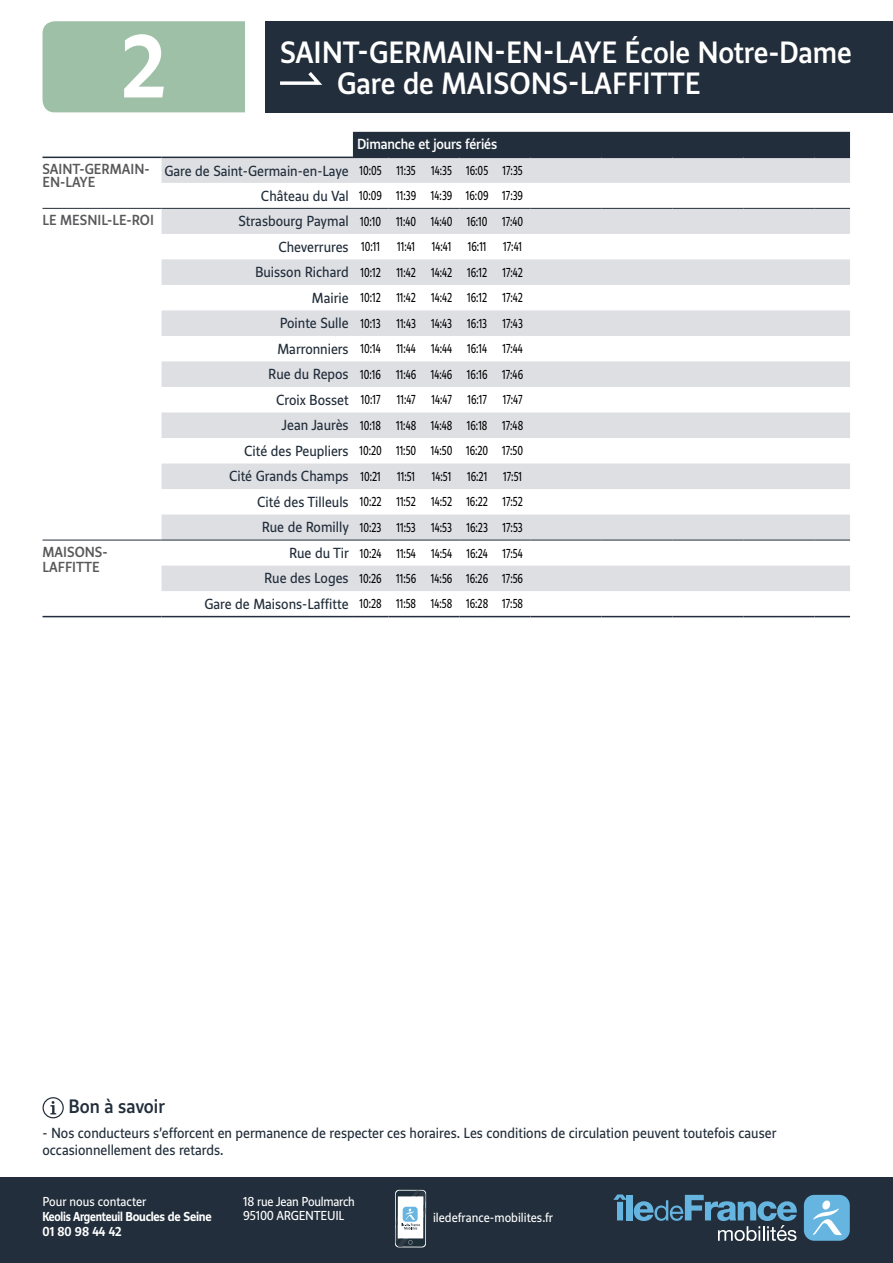
<style>
.page{position:relative;width:893px;height:1263px;background:#fff}
.page>*{position:absolute;margin:0;border:0;box-sizing:border-box;transform-origin:0 0}
.t1{font:700 82.5px "IDF Voyageur";color:#fff}
.t2{font:500 28.5px/31.5px "IDF Voyageur";letter-spacing:-.005em;color:#fff}
.t3{font:500 18px "IDF Voyageur";color:#222e3b}
.t4{font:13.5px/16.2px "IDF Voyageur";color:#222e3b}
.t5{font:500 13.5px/13.5px "IDF Voyageur";color:#58585a}
.t6{font:500 13.5px "IDF Voyageur";letter-spacing:-.01em;color:#fff}
.t7{font:12px/25.5px "IDF Voyageur";color:#000;text-align:right;scale:.8 1}
.t8{font:12px/14.4px "IDF Voyageur";letter-spacing:-.005em;color:#fff}
.t9{font:700 12px/15px "IDF Voyageur";letter-spacing:-.02em;color:#fff;scale:.93 1}
.s1{font-size:12px;color:#000}
.s2{font-size:13.5px;color:#222e3b}
</style>
<div class="page">
<div style="left:0;top:1178px;width:893px;height:85px;background:#222e3b"></div>
<svg style="left:613px;top:1194px;width:13px;height:26px"></svg>
<div style="left:626px;top:1195px;width:6px;height:25px;background:#66b5e1"></div>
<svg style="left:634px;top:1195px;width:163px;height:46px"></svg>
<div style="left:804px;top:1195px;width:46px;height:46px;background:#66b5e1;border-radius:10px"></div>
<svg style="left:813px;top:1200px;width:29px;height:35px"></svg>
<div style="left:43px;top:1097px;width:21px;height:21px;border:1px solid #222e3b;border-radius:50%"></div>
<svg style="left:50px;top:1101px;width:6px;height:13px"></svg>
<svg style="left:395px;top:1190px;width:31px;height:57px"></svg>
<svg style="left:396px;top:1190px;width:29px;height:56px"></svg>
<svg style="left:396px;top:1191px;width:29px;height:55px"></svg>
<div style="left:43px;top:21px;width:202px;height:91px;background:#9dc0a6"></div>
<div style="left:265px;top:21px;width:628px;height:91px;background:#222e3b"></div>
<svg style="left:280px;top:72px;width:42px;height:13px"></svg>
<svg style="left:43px;top:132px;width:807px;height:484px"></svg>
<div style="left:353px;top:132px;width:497px;height:25px;background:#222e3b"></div>
<svg style="left:162px;top:158px;width:688px;height:433px;fill:#dedfe3"></svg>
<hr style="left:43px;top:157px;width:119px;height:1px;background:#222e3b">
<hr style="left:162px;top:157px;width:191px;height:1px;background:#222e3b">
<hr style="left:353px;top:157px;width:35px;height:1px;background:#222e3b">
<hr style="left:388px;top:157px;width:36px;height:1px;background:#222e3b">
<hr style="left:424px;top:157px;width:35px;height:1px;background:#222e3b">
<hr style="left:459px;top:157px;width:36px;height:1px;background:#222e3b">
<hr style="left:495px;top:157px;width:35px;height:1px;background:#222e3b">
<hr style="left:530px;top:157px;width:36px;height:1px;background:#222e3b">
<hr style="left:743px;top:157px;width:36px;height:1px;background:#222e3b">
<hr style="left:566px;top:157px;width:35px;height:1px;background:#222e3b">
<hr style="left:601px;top:157px;width:36px;height:1px;background:#222e3b">
<hr style="left:637px;top:157px;width:35px;height:1px;background:#222e3b">
<hr style="left:672px;top:157px;width:36px;height:1px;background:#222e3b">
<hr style="left:708px;top:157px;width:35px;height:1px;background:#222e3b">
<hr style="left:779px;top:157px;width:35px;height:1px;background:#222e3b">
<hr style="left:814px;top:157px;width:36px;height:1px;background:#222e3b">
<hr style="left:43px;top:208px;width:119px;height:1px;background:#222e3b">
<hr style="left:162px;top:208px;width:191px;height:1px;background:#222e3b">
<hr style="left:353px;top:208px;width:35px;height:1px;background:#222e3b">
<hr style="left:388px;top:208px;width:36px;height:1px;background:#222e3b">
<hr style="left:424px;top:208px;width:35px;height:1px;background:#222e3b">
<hr style="left:459px;top:208px;width:36px;height:1px;background:#222e3b">
<hr style="left:495px;top:208px;width:35px;height:1px;background:#222e3b">
<hr style="left:530px;top:208px;width:36px;height:1px;background:#222e3b">
<hr style="left:566px;top:208px;width:35px;height:1px;background:#222e3b">
<hr style="left:601px;top:208px;width:36px;height:1px;background:#222e3b">
<hr style="left:637px;top:208px;width:35px;height:1px;background:#222e3b">
<hr style="left:672px;top:208px;width:36px;height:1px;background:#222e3b">
<hr style="left:708px;top:208px;width:35px;height:1px;background:#222e3b">
<hr style="left:743px;top:208px;width:36px;height:1px;background:#222e3b">
<hr style="left:779px;top:208px;width:35px;height:1px;background:#222e3b">
<hr style="left:814px;top:208px;width:36px;height:1px;background:#222e3b">
<hr style="left:43px;top:616px;width:119px;height:1px;background:#222e3b">
<hr style="left:162px;top:616px;width:191px;height:1px;background:#222e3b">
<hr style="left:353px;top:616px;width:35px;height:1px;background:#222e3b">
<hr style="left:388px;top:616px;width:36px;height:1px;background:#222e3b">
<hr style="left:424px;top:616px;width:35px;height:1px;background:#222e3b">
<hr style="left:459px;top:616px;width:36px;height:1px;background:#222e3b">
<hr style="left:495px;top:616px;width:35px;height:1px;background:#222e3b">
<hr style="left:530px;top:616px;width:36px;height:1px;background:#222e3b">
<hr style="left:566px;top:616px;width:35px;height:1px;background:#222e3b">
<hr style="left:601px;top:616px;width:36px;height:1px;background:#222e3b">
<hr style="left:637px;top:616px;width:35px;height:1px;background:#222e3b">
<hr style="left:672px;top:616px;width:36px;height:1px;background:#222e3b">
<hr style="left:708px;top:616px;width:35px;height:1px;background:#222e3b">
<hr style="left:743px;top:616px;width:36px;height:1px;background:#222e3b">
<hr style="left:779px;top:616px;width:35px;height:1px;background:#222e3b">
<hr style="left:814px;top:616px;width:36px;height:1px;background:#222e3b">
<hr style="left:43px;top:540px;width:119px;height:1px;background:#222e3b">
<hr style="left:162px;top:540px;width:191px;height:1px;background:#222e3b">
<hr style="left:353px;top:540px;width:35px;height:1px;background:#222e3b">
<hr style="left:388px;top:540px;width:36px;height:1px;background:#222e3b">
<hr style="left:424px;top:540px;width:35px;height:1px;background:#222e3b">
<hr style="left:459px;top:540px;width:36px;height:1px;background:#222e3b">
<hr style="left:495px;top:540px;width:35px;height:1px;background:#222e3b">
<hr style="left:530px;top:540px;width:36px;height:1px;background:#222e3b">
<hr style="left:566px;top:540px;width:35px;height:1px;background:#222e3b">
<hr style="left:601px;top:540px;width:36px;height:1px;background:#222e3b">
<hr style="left:637px;top:540px;width:35px;height:1px;background:#222e3b">
<hr style="left:672px;top:540px;width:36px;height:1px;background:#222e3b">
<hr style="left:708px;top:540px;width:35px;height:1px;background:#222e3b">
<hr style="left:743px;top:540px;width:36px;height:1px;background:#222e3b">
<hr style="left:779px;top:540px;width:35px;height:1px;background:#222e3b">
<hr style="left:814px;top:540px;width:36px;height:1px;background:#222e3b">
<h1 class="t1" style="left:121px;top:11px;width:46px">2</h1>
<h2 class="t2" style="left:337px;top:36px;width:516px;text-indent:-57px">SAINT-GERMAIN-EN-LAYE École Notre-Dame<br>Gare de MAISONS-LAFFITTE</h2>
<p class="t6" style="left:357px;top:135px;width:142px">Dimanche et jours fériés</p>
<p class="t5" style="left:43px;top:162px;width:109px">SAINT-GERMAIN-<br>EN-LAYE</p>
<p class="t4" style="left:164px;top:162px;width:253px">Gare de Saint-Germain-en-Laye <span class="s1">10:05 11:35</span></p>
<p class="t7" style="left:261px;top:158px;width:329px;line-height:24.9px">14:35 16:05 17:35<br><span class="s2">Château du Val</span> 10:09 11:39 14:39 16:09 17:39</p>
<p class="t5" style="left:43px;top:213px;width:113px">LE MESNIL-LE-ROI</p>
<p class="t7" style="left:239px;top:208px;width:357px"><span class="s2">Strasbourg Paymal</span> 10:10 11:40 14:40 16:10 17:40</p>
<p class="t4" style="left:278px;top:238px;width:103px">Cheverrures <span class="s1">10:11</span></p>
<p class="t7" style="left:397px;top:234px;width:24px">11:41</p>
<p class="t7" style="left:432px;top:234px;width:26px">14:41</p>
<p class="t7" style="left:468px;top:234px;width:25px">16:11</p>
<p class="t7" style="left:503px;top:234px;width:25px">17:41</p>
<p class="t4" style="left:255px;top:264px;width:127px">Buisson Richard <span class="s1">10:12</span></p>
<p class="t7" style="left:396px;top:259px;width:26px">11:42</p>
<p class="t7" style="left:431px;top:259px;width:72px">14:42 16:12</p>
<p class="t7" style="left:502px;top:259px;width:27px">17:42</p>
<p class="t4" style="left:312px;top:289px;width:70px">Mairie <span class="s1">10:12</span></p>
<p class="t7" style="left:396px;top:285px;width:26px">11:42</p>
<p class="t7" style="left:431px;top:285px;width:72px">14:42 16:12</p>
<p class="t7" style="left:502px;top:285px;width:27px">17:42</p>
<p class="t4" style="left:280px;top:315px;width:103px">Pointe Sulle <span class="s1">10:13</span></p>
<p class="t7" style="left:396px;top:310px;width:26px">11:43</p>
<p class="t7" style="left:431px;top:310px;width:28px">14:43</p>
<p class="t7" style="left:467px;top:310px;width:26px">16:13</p>
<p class="t7" style="left:502px;top:310px;width:27px">17:43</p>
<p class="t4" style="left:277px;top:340px;width:105px">Marronniers <span class="s1">10:14</span></p>
<p class="t7" style="left:396px;top:336px;width:26px">11:44</p>
<p class="t7" style="left:431px;top:336px;width:72px">14:44 16:14</p>
<p class="t7" style="left:502px;top:336px;width:27px">17:44</p>
<p class="t4" style="left:268px;top:366px;width:114px">Rue du Repos <span class="s1">10:16</span></p>
<p class="t7" style="left:396px;top:361px;width:160px">11:46 14:46 16:16 17:46</p>
<p class="t4" style="left:276px;top:391px;width:106px">Croix Bosset <span class="s1">10:17</span></p>
<p class="t7" style="left:397px;top:387px;width:25px">11:47</p>
<p class="t7" style="left:432px;top:387px;width:27px">14:47</p>
<p class="t7" style="left:467px;top:387px;width:26px">16:17</p>
<p class="t7" style="left:244px;top:387px;width:350px">17:47<br><span class="s2">Jean Jaurès</span> 10:18 11:48 14:48 16:18 17:48<br><span class="s2">Cité des Peupliers</span> 10:20 11:50 14:50 16:20 17:50</p>
<p class="t4" style="left:229px;top:468px;width:153px">Cité Grands Champs <span class="s1">10:21</span></p>
<p class="t7" style="left:397px;top:463px;width:24px">11:51</p>
<p class="t7" style="left:432px;top:463px;width:26px">14:51</p>
<p class="t7" style="left:467px;top:463px;width:27px">16:21</p>
<p class="t7" style="left:503px;top:463px;width:25px">17:51</p>
<p class="t4" style="left:257px;top:493px;width:160px">Cité des Tilleuls <span class="s1">10:22 11:52</span></p>
<p class="t7" style="left:431px;top:489px;width:116px">14:52 16:22 17:52</p>
<p class="t4" style="left:262px;top:519px;width:156px">Rue de Romilly <span class="s1">10:23 11:53</span></p>
<p class="t7" style="left:431px;top:514px;width:116px">14:53 16:23 17:53</p>
<p class="t5" style="left:43px;top:544px;width:67px;line-height:15px">MAISONS-<br>LAFFITTE</p>
<p class="t7" style="left:289px;top:540px;width:160px"><span class="s2">Rue du Tir</span> 10:24 11:54</p>
<p class="t7" style="left:204px;top:540px;width:400px">14:54 16:24 17:54<br><span class="s2">Rue des Loges</span> 10:26 11:56 14:56 16:26 17:56<br><span class="s2">Gare de Maisons-Laffitte</span> 10:28 11:58 14:58 16:28 17:58</p>
<h3 class="t3" style="left:68px;top:1095px;width:98px">Bon à savoir</h3>
<p class="t4" style="left:43px;top:1125px;width:735px">- Nos conducteurs s’efforcent en permanence de respecter ces horaires. Les conditions de circulation peuvent toutefois causer occasionnellement des retards.</p>
<p class="t8" style="left:43px;top:1194px;width:105px">Pour nous contacter</p>
<p class="t9" style="left:43px;top:1208px;width:183px">Keolis Argenteuil Boucles de Seine<br>01 80 98 44 42</p>
<p class="t8" style="left:243px;top:1194px;width:113px">18 rue Jean Poulmarch<br>95100 ARGENTEUIL</p>
<p class="t8" style="left:433px;top:1210px;width:122px">iledefrance-mobilites.fr</p>
</div>
